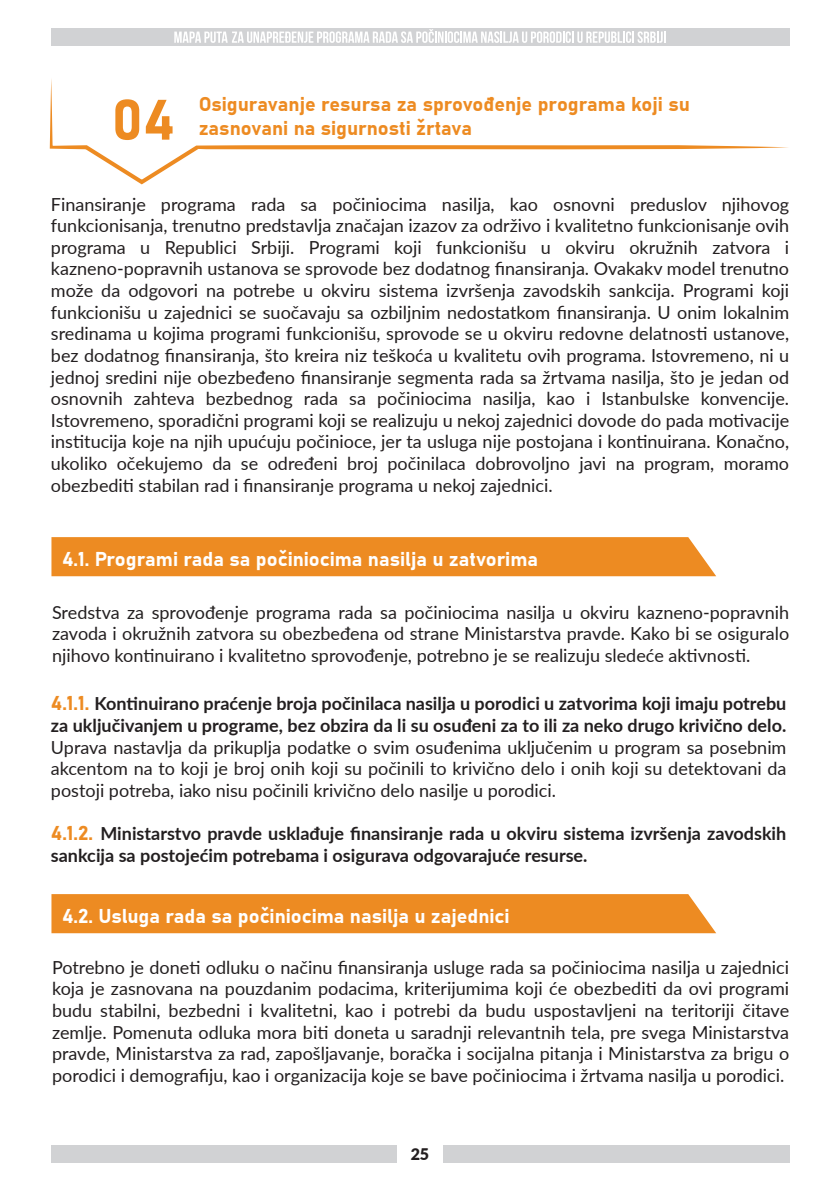
<style>
.page{position:relative;width:840px;height:1191px;background:#fff}
.page>*{position:absolute;margin:0;border:0;box-sizing:border-box;transform-origin:0 0}
.t1{font:56px "Bahnschrift";color:#ed8b22}
.t2{font:20px "Bahnschrift";color:#fff}
.t3{font:20px "Bahnschrift";color:#ed8b22}
.t4{font:18px/21.6px "Lato";color:#231f20;text-align:justify}
.t5{font:700 18px/21.6px "Lato";color:#231f20}
.t6{font:900 16px "Lato";color:#231f20}
.s1{font-family:"Bahnschrift";font-weight:400;font-size:20px;color:#ed8b22}
</style>
<div class="page">
<svg style="left:50px;top:79px;width:738px;height:105px"></svg>
<div style="left:51px;top:537px;width:664px;height:39px;background:#ed8b22"></div>
<div style="left:51px;top:894px;width:664px;height:39px;background:#ed8b22"></div>
<div style="left:51px;top:1145px;width:737px;height:17px;background:#d1d2d4"></div>
<div style="left:397px;top:1145px;width:45px;height:17px;background:#fff"></div>
<div style="left:51px;top:28px;width:737px;height:18px;background:#d1d2d4"></div>
<svg style="left:174px;top:29px;width:491px;height:14px"></svg>
<h1 class="t1" style="left:112px;top:77px;width:64px">04</h1>
<p class="t3" style="left:199px;top:89px;width:492px">Osiguravanje resursa za sprovođenje programa koji su</p>
<p class="t3" style="left:199px;top:113px;width:275px">zasnovani na sigurnosti žrtava</p>
<p class="t4" style="left:51px;top:192px;width:739px">Finansiranje programa rada sa počiniocima nasilja, kao osnovni preduslov njihovog funkcionisanja, trenutno predstavlja značajan izazov za održivo i kvalitetno funkcionisanje ovih programa u Republici Srbiji. Programi koji funkcionišu u okviru okružnih zatvora i kazneno-popravnih ustanova se sprovode bez dodatnog finansiranja. Ovakakv model trenutno može da odgovori na potrebe u okviru sistema izvršenja zavodskih sankcija. Programi koji funkcionišu u zajednici se suočavaju sa ozbiljnim nedostatkom finansiranja. U onim lokalnim sredinama u kojima programi funkcionišu, sprovode se u okviru redovne delatnosti ustanove, bez dodatnog finansiranja, što kreira niz teškoća u kvalitetu ovih programa. Istovremeno, ni u jednoj sredini nije obezbeđeno finansiranje segmenta rada sa žrtvama nasilja, što je jedan od osnovnih zahteva bezbednog rada sa počiniocima nasilja, kao i Istanbulske konvencije.<br>Istovremeno, sporadični programi koji se realizuju u nekoj zajednici dovode do pada motivacije institucija koje na njih upućuju počinioce, jer ta usluga nije postojana i kontinuirana. Konačno, ukoliko očekujemo da se određeni broj počinilaca dobrovoljno javi na program, moramo obezbediti stabilan rad i finansiranje programa u nekoj zajednici.</p>
<p class="t2" style="left:62px;top:544px;width:477px">4.1. Programi rada sa počiniocima nasilja u zatvorima</p>
<p class="t4" style="left:52px;top:600px;width:738px">Sredstva za sprovođenje programa rada sa počiniocima nasilja u okviru kazneno-popravnih zavoda i okružnih zatvora su obezbeđena od strane Ministarstva pravde. Kako bi se osiguralo njihovo kontinuirano i kvalitetno sprovođenje, potrebno je se realizuju sledeće aktivnosti.</p>
<p class="t5" style="left:51px;top:692px;width:736px"><span class="s1">4.1.1.</span> Kontinuirano praćenje broja počinilaca nasilja u porodici u zatvorima koji imaju potrebu za uključivanjem u programe, bez obzira da li su osuđeni za to ili za neko drugo krivično delo.</p>
<p class="t4" style="left:51px;top:735px;width:736px">Uprava nastavlja da prikuplja podatke o svim osuđenima uključenim u program sa posebnim akcentom na to koji je broj onih koji su počinili to krivično delo i onih koji su detektovani da postoji potreba, iako nisu počinili krivično delo nasilje u porodici.</p>
<p class="t5" style="left:51px;top:822px;width:736px"><span class="s1">4.1.2.</span> Ministarstvo pravde usklađuje finansiranje rada u okviru sistema izvršenja zavodskih sankcija sa postojećim potrebama i osigurava odgovarajuće resurse.</p>
<p class="t2" style="left:62px;top:901px;width:448px">4.2. Usluga rada sa počiniocima nasilja u zajednici</p>
<p class="t4" style="left:52px;top:955px;width:738px">Potrebno je doneti odluku o načinu finansiranja usluge rada sa počiniocima nasilja u zajednici koja je zasnovana na pouzdanim podacima, kriterijumima koji će obezbediti da ovi programi budu stabilni, bezbedni i kvalitetni, kao i potrebi da budu uspostavljeni na teritoriji čitave zemlje. Pomenuta odluka mora biti doneta u saradnji relevantnih tela, pre svega Ministarstva pravde, Ministarstva za rad, zapošljavanje, boračka i socijalna pitanja i Ministarstva za brigu o porodici i demografiju, kao i organizacija koje se bave počiniocima i žrtvama nasilja u porodici.</p>
<p class="t6" style="left:410px;top:1141px;width:20px">25</p>
</div>
